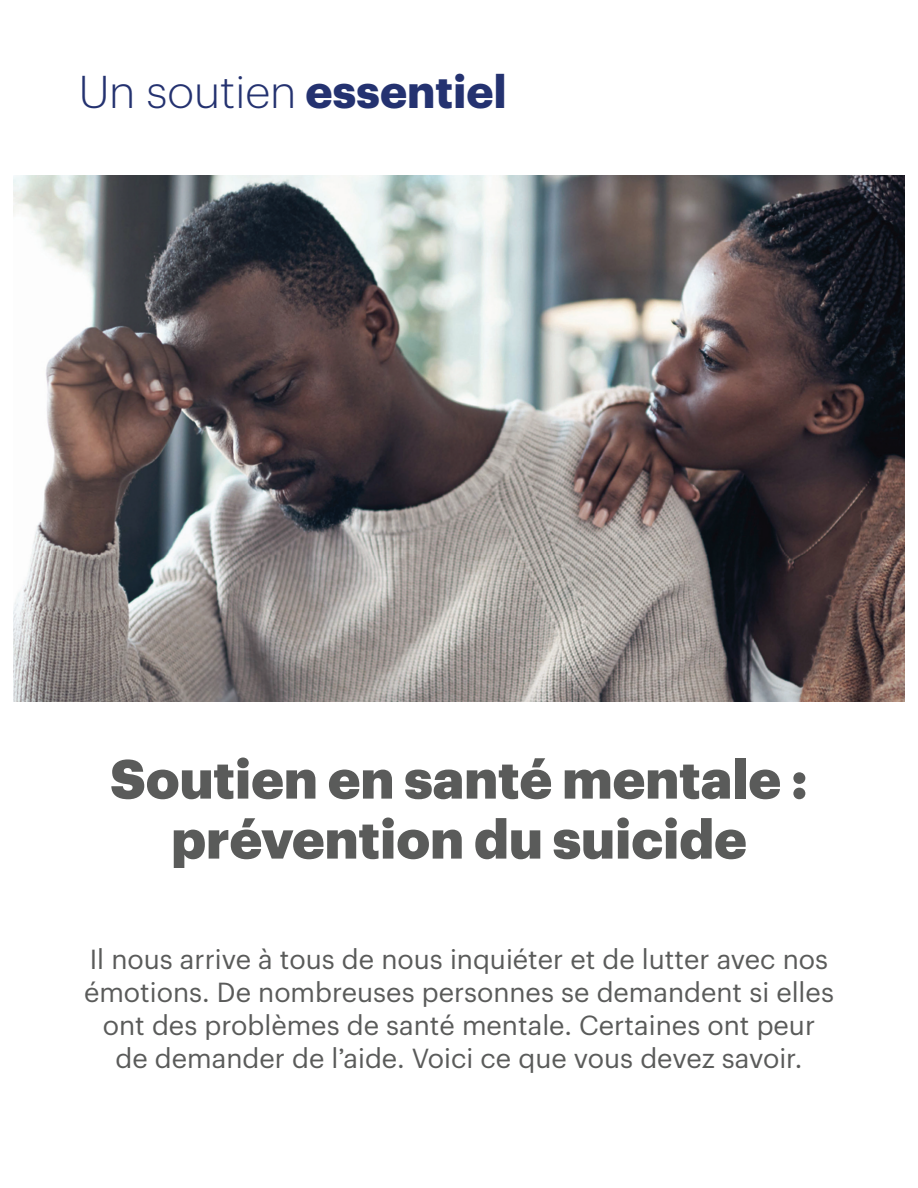
<style>
.page{position:relative;width:918px;height:1188px;background:#fff}
.page>*{position:absolute;margin:0;border:0;box-sizing:border-box;transform-origin:0 0}
.t1{font:900 54px/60px "Graphik UHG";color:#5a5b5a;text-align:center}
.t2{font:300 45px "Graphik";color:#243270}
.t3{font:27px/33px "Graphik UHG";color:#5a5b5a;text-align:center}
.s1{font-weight:700;font-size:45.3px}
</style>
<div class="page">
<img style="left:14px;top:176px;width:890px;height:526px">
<h2 class="t2" style="left:79px;top:59px;width:430px">Un soutien <span class="s1">essentiel</span></h2>
<h1 class="t1" style="left:110px;top:744px;width:699px">Soutien en santé mentale : prévention du suicide</h1>
<p class="t3" style="left:84px;top:941px;width:751px">Il nous arrive à tous de nous inquiéter et de lutter avec nos émotions. De nombreuses personnes se demandent si elles ont des problèmes de santé mentale. Certaines ont peur de demander de l’aide. Voici ce que vous devez savoir.</p>
</div>
